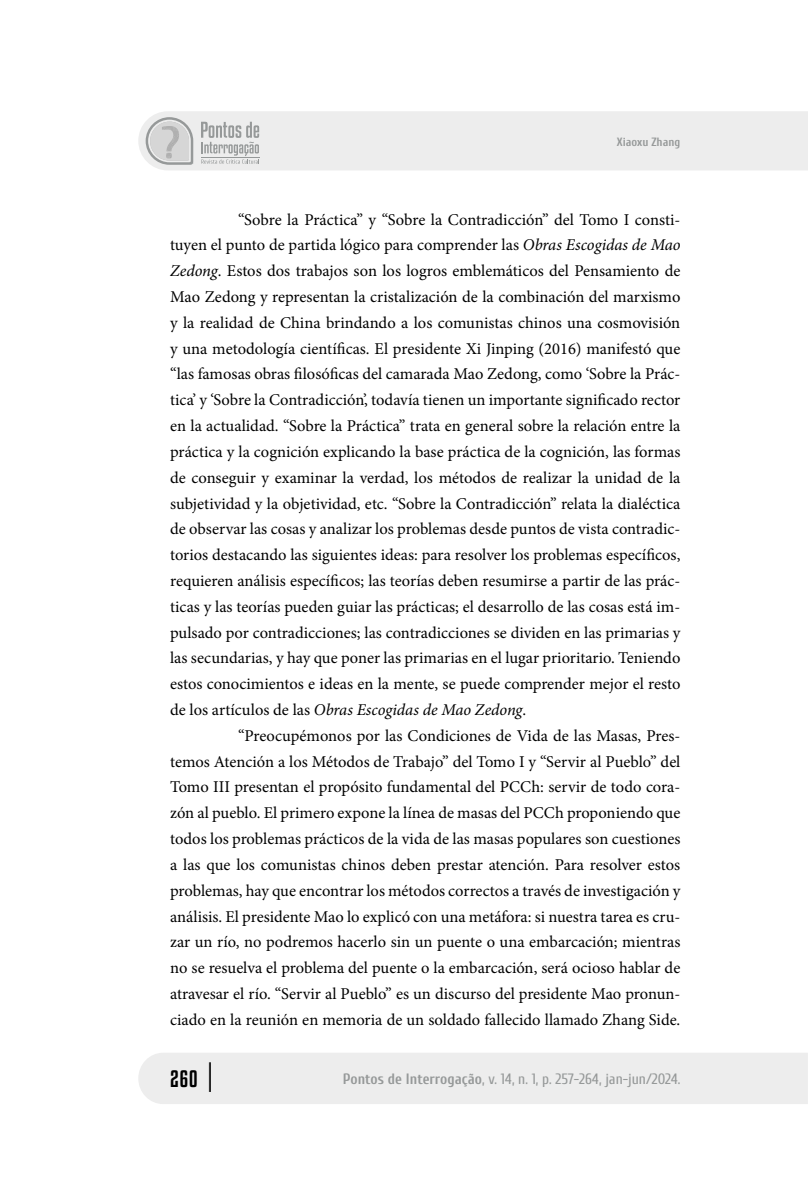
<style>
.page{position:relative;width:808px;height:1178px;background:#fff}
.page>*{position:absolute;margin:0;border:0;box-sizing:border-box;transform-origin:0 0}
.t1{font:21px "Kenyan Coffee Rg";color:#000}
.t2{font:16.5px "Minion Pro";color:#000}
.t3{font:italic 16.5px "Minion Pro";letter-spacing:-.005em;color:#000}
.t4{font:15px "Cuprum";color:#969999}
.t5{font:700 12px "Cuprum";color:#969999}
.s1{font-style:italic}
.s2{font-style:normal}
.s3{font-size:26.85px}
.s4{font-weight:700}
</style>
<div class="page">
<div style="left:138px;top:1053px;width:670px;height:51px;background:#ededed"></div>
<div style="left:138px;top:111px;width:670px;height:59px;background:#ededed"></div>
<svg style="left:201px;top:122px;width:59px;height:42px;background:#ced0d0"></svg>
<hr style="left:201px;top:157px;width:58px;height:1px;background:#969999">
<svg style="left:146px;top:117px;width:47px;height:48px;background:#cecece"></svg>
<p class="t5" style="left:617px;top:133px;width:65px">Xiaoxu Zhang</p>
<p class="t2" style="left:238px;top:208px;width:444px">“Sobre la Práctica” y “Sobre la Contradicción” del Tomo I consti-</p>
<p class="t2" style="left:170px;top:234px;width:512px">tuyen el punto de partida lógico para comprender las <span class="s1">Obras Escogidas de Mao</span></p>
<p class="t2" style="left:170px;top:260px;width:512px"><span class="s1">Zedong</span>. Estos dos trabajos son los logros emblemáticos del Pensamiento de</p>
<p class="t2" style="left:170px;top:286px;width:512px">Mao Zedong y representan la cristalización de la combinación del marxismo</p>
<p class="t2" style="left:170px;top:311px;width:512px">y la realidad de China brindando a los comunistas chinos una cosmovisión</p>
<p class="t2" style="left:170px;top:337px;width:512px">y una metodología científicas. El presidente Xi Jinping (2016) manifestó que</p>
<p class="t2" style="left:170px;top:363px;width:512px">“las famosas obras filosóficas del camarada Mao Zedong, como ‘Sobre la Prác-</p>
<p class="t2" style="left:170px;top:389px;width:512px">tica’ y ‘Sobre la Contradicción’, todavía tienen un importante significado rector</p>
<p class="t2" style="left:170px;top:415px;width:512px">en la actualidad. “Sobre la Práctica” trata en general sobre la relación entre la</p>
<p class="t2" style="left:170px;top:441px;width:512px">práctica y la cognición explicando la base práctica de la cognición, las formas</p>
<p class="t2" style="left:170px;top:466px;width:512px">de conseguir y examinar la verdad, los métodos de realizar la unidad de la</p>
<p class="t2" style="left:170px;top:492px;width:512px">subjetividad y la objetividad, etc. “Sobre la Contradicción” relata la dialéctica</p>
<p class="t2" style="left:170px;top:518px;width:512px">de observar las cosas y analizar los problemas desde puntos de vista contradic-</p>
<p class="t2" style="left:170px;top:544px;width:512px">torios destacando las siguientes ideas: para resolver los problemas específicos,</p>
<p class="t2" style="left:170px;top:570px;width:512px">requieren análisis específicos; las teorías deben resumirse a partir de las prác-</p>
<p class="t2" style="left:170px;top:595px;width:512px">ticas y las teorías pueden guiar las prácticas; el desarrollo de las cosas está im-</p>
<p class="t2" style="left:170px;top:621px;width:512px">pulsado por contradicciones; las contradicciones se dividen en las primarias y</p>
<p class="t2" style="left:170px;top:647px;width:512px">las secundarias, y hay que poner las primarias en el lugar prioritario. Teniendo</p>
<p class="t2" style="left:170px;top:673px;width:512px">estos conocimientos e ideas en la mente, se puede comprender mejor el resto</p>
<p class="t3" style="left:170px;top:698px;width:358px"><span class="s2">de los artículos de las</span> Obras Escogidas de Mao Zedong<span class="s2">.</span></p>
<p class="t2" style="left:238px;top:724px;width:444px">“Preocupémonos por las Condiciones de Vida de las Masas, Pres-</p>
<p class="t2" style="left:170px;top:750px;width:512px">temos Atención a los Métodos de Trabajo” del Tomo I y “Servir al Pueblo” del</p>
<p class="t2" style="left:170px;top:776px;width:512px">Tomo III presentan el propósito fundamental del PCCh: servir de todo cora-</p>
<p class="t2" style="left:170px;top:802px;width:512px">zón al pueblo. El primero expone la línea de masas del PCCh proponiendo que</p>
<p class="t2" style="left:170px;top:828px;width:512px">todos los problemas prácticos de la vida de las masas populares son cuestiones</p>
<p class="t2" style="left:170px;top:853px;width:512px">a las que los comunistas chinos deben prestar atención. Para resolver estos</p>
<p class="t2" style="left:170px;top:879px;width:512px">problemas, hay que encontrar los métodos correctos a través de investigación y</p>
<p class="t2" style="left:170px;top:905px;width:512px">análisis. El presidente Mao lo explicó con una metáfora: si nuestra tarea es cru-</p>
<p class="t2" style="left:170px;top:931px;width:512px">zar un río, no podremos hacerlo sin un puente o una embarcación; mientras</p>
<p class="t2" style="left:170px;top:957px;width:512px">no se resuelva el problema del puente o la embarcación, será ocioso hablar de</p>
<p class="t2" style="left:170px;top:982px;width:512px">atravesar el río. “Servir al Pueblo” es un discurso del presidente Mao pronun-</p>
<p class="t2" style="left:170px;top:1008px;width:512px">ciado en la reunión en memoria de un soldado fallecido llamado Zhang Side.</p>
<p class="t1" style="left:170px;top:1065px;width:44px">260 <span class="s3">|</span></p>
<p class="t4" style="left:343px;top:1068px;width:339px"><span class="s4">Pontos de Interrogação</span>, v. 14, n. 1, p. 257-264, jan-jun/2024.</p>
</div>
